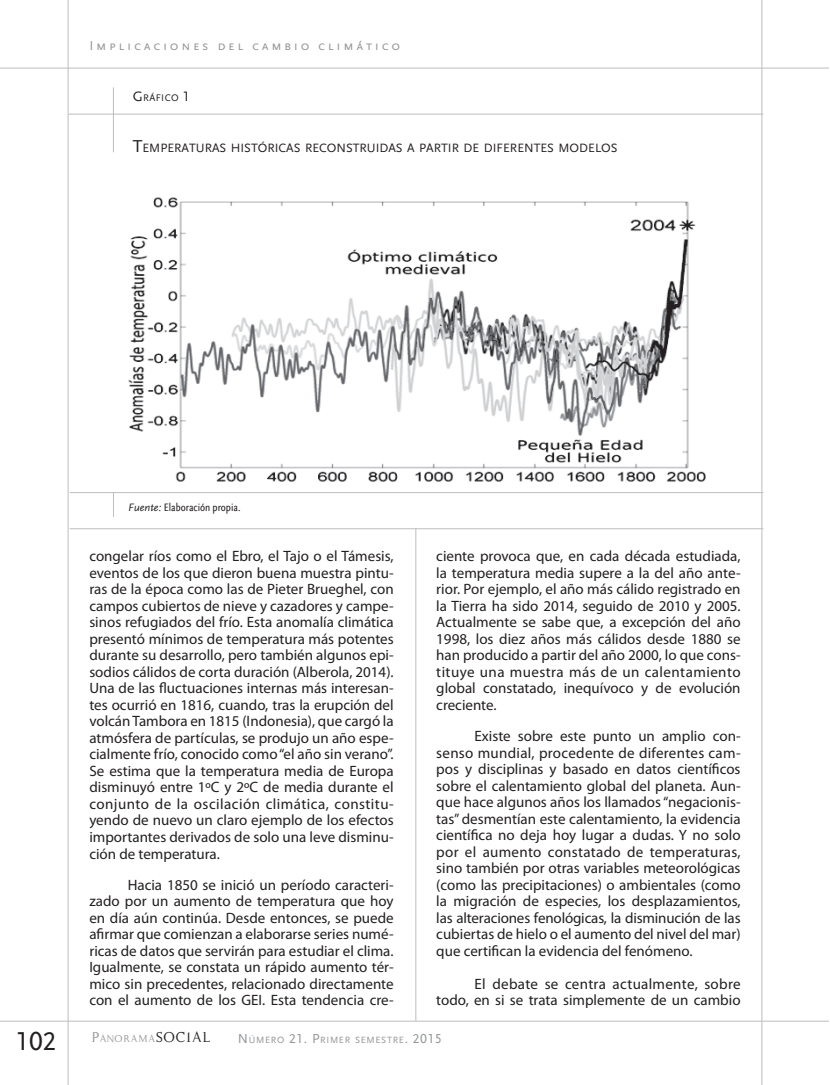
<style>
.page{position:relative;width:830px;height:1085px;background:#fff}
.page>*{position:absolute;margin:0;border:0;box-sizing:border-box;transform-origin:0 0}
.t1{font:27px "Scala Sans Caps";color:#231f20}
._06-Texto_General{font:15px/16.5px "Myriad Pro";color:#231f20;text-align:justify}
.t2{font:13.5px "Scala Sans Caps";letter-spacing:.2em;color:#939598}
._017-Grafico__titulo{font:12.6px "Scala Sans Caps";color:#231f20}
.t3{font:11.55px "Kopy Katt Kut";letter-spacing:.07em;color:#939598}
._018-Grafico__fuente{font:condensed 11.25px "Scala Sans";color:#231f20}
._016-Grafico__palabr{font:10.05px "Scala Sans Caps";letter-spacing:.035em;color:#231f20}
.t4{font:9.45px "Scala Sans Caps";letter-spacing:.07em;color:#939598}
.s1{font-size:14.25px}
.s2{font-size:18px}
.s3{font-style:italic;font-stretch:normal}
.s4{font-size:16.5px}
.s5{font-size:16.5px;color:#231f20}
.s6{font-size:13.5px}
</style>
<div class="page">
<hr style="left:68px;top:0;width:1px;height:1084px;background:#bcbdc0">
<hr style="left:0;top:68px;width:828px;height:1px;background:#bcbdc0">
<hr style="left:761px;top:0;width:1px;height:1084px;background:#bcbdc0">
<hr style="left:0;top:1020px;width:828px;height:1px;background:#bcbdc0">
<hr style="left:415px;top:528px;width:1px;height:492px;background:#bcbdc0">
<hr style="left:68px;top:114px;width:695px;height:1px;background:#bcbdc0">
<hr style="left:113px;top:87px;width:1px;height:65px;background:#bcbdc0">
<img style="left:128px;top:197px;width:578px;height:285px">
<svg style="left:113px;top:493px;width:1px;height:23px"></svg>
<hr style="left:70px;top:492px;width:693px;height:1px;background:#bcbdc0">
<hr style="left:70px;top:528px;width:693px;height:1px;background:#bcbdc0">
<p class="t2" style="left:89px;top:38px;width:312px">Implicaciones del cambio climático</p>
<p class="_016-Grafico__palabr" style="left:133px;top:93px;width:59px"><span class="s1">G</span> RÁFICO <span class="s1">1</span></p>
<p class="_017-Grafico__titulo" style="left:133px;top:141px;width:486px"><span class="s2">T</span>EMPERATURAS HISTÓRICAS RECONSTRUIDAS A PARTIR DE DIFERENTES MODELOS</p>
<p class="t1" style="left:16px;top:1026px;width:42px">102</p>
<p class="_018-Grafico__fuente" style="left:128px;top:501px;width:114px"><span class="s3">Fuente:</span> Elaboración propia.</p>
<p class="_06-Texto_General" style="left:89px;top:547px;width:306px">congelar ríos como el Ebro, el Tajo o el Támesis, eventos de los que dieron buena muestra pintu&shy;ras de la época como las de Pieter Brueghel, con campos cubiertos de nieve y cazadores y campe&shy;sinos refugiados del frío. Esta anomalía climática presentó mínimos de temperatura más potentes durante su desarrollo, pero también algunos epi&shy;sodios cálidos de corta duración (Alberola, 2014).<br>Una de las fluctuaciones internas más interesan&shy;tes ocurrió en 1816, cuando, tras la erupción del volcán Tambora en 1815 (Indonesia), que cargó la atmósfera de partículas, se produjo un año espe&shy;cialmente frío, conocido como “el año sin verano”.<br>Se estima que la temperatura media de Europa disminuyó entre 1ºC y 2ºC de media durante el conjunto de la oscilación climática, constitu&shy;yendo de nuevo un claro ejemplo de los efectos importantes derivados de solo una leve disminu&shy;ción de temperatura.</p>
<p class="_06-Texto_General" style="left:89px;top:876px;width:306px;text-indent:38px">Hacia 1850 se inició un período caracteri&shy;zado por un aumento de temperatura que hoy en día aún continúa. Desde entonces, se puede afirmar que comienzan a elaborarse series numé&shy;ricas de datos que servirán para estudiar el clima.<br>Igualmente, se constata un rápido aumento tér&shy;mico sin precedentes, relacionado directamente con el aumento de los GEI. Esta tendencia cre-</p>
<p class="_06-Texto_General" style="left:436px;top:547px;width:306px">ciente provoca que, en cada década estudiada, la temperatura media supere a la del año ante&shy;rior. Por ejemplo, el año más cálido registrado en la Tierra ha sido 2014, seguido de 2010 y 2005.<br>Actualmente se sabe que, a excepción del año 1998, los diez años más cálidos desde 1880 se han producido a partir del año 2000, lo que cons&shy;tituye una muestra más de un calentamiento global constatado, inequívoco y de evolución creciente.</p>
<p class="_06-Texto_General" style="left:436px;top:727px;width:306px;text-indent:38px">Existe sobre este punto un amplio con&shy;senso mundial, procedente de diferentes cam&shy;pos y disciplinas y basado en datos científicos sobre el calentamiento global del planeta. Aun&shy;que hace algunos años los llamados “negacionis&shy;tas” desmentían este calentamiento, la evidencia científica no deja hoy lugar a dudas. Y no solo por el aumento constatado de temperaturas, sino también por otras variables meteorológicas (como las precipitaciones) o ambientales (como la migración de especies, los desplazamientos, las alteraciones fenológicas, la disminución de las cubiertas de hielo o el aumento del nivel del mar) que certifican la evidencia del fenómeno.</p>
<p class="_06-Texto_General" style="left:436px;top:975px;width:306px;text-align:right">El debate se centra actualmente, sobre<br>todo, en si se trata simplemente de un cambio</p>
<p class="t3" style="left:91px;top:1030px;width:120px"><span class="s4">P</span>ANORAMA<span class="s5">SOCIAL</span></p>
<p class="t4" style="left:238px;top:1034px;width:205px"><span class="s6">N</span>ÚMERO <span class="s6">21. P</span>RIMER SEMESTRE<span class="s6">. 2015</span></p>
</div>
